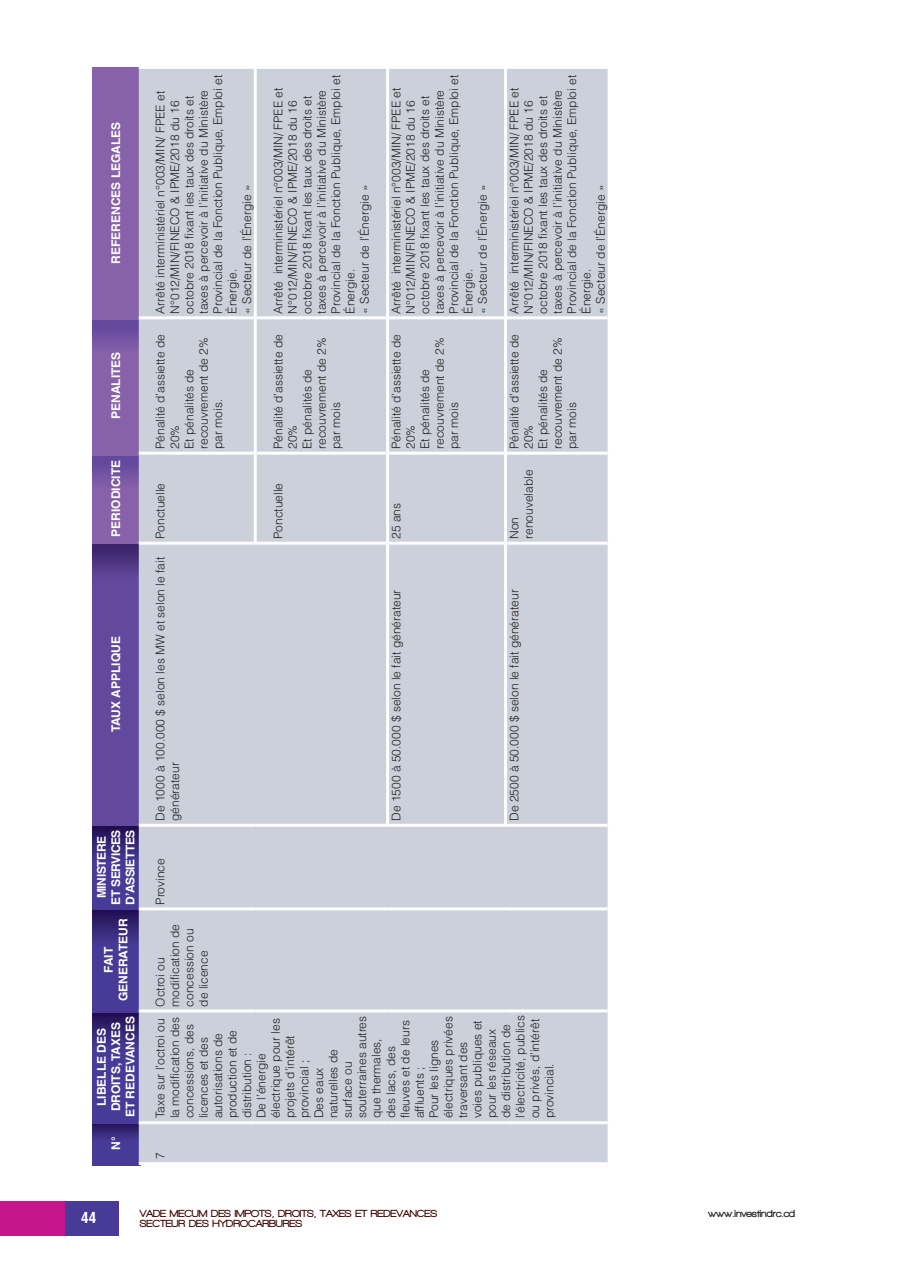
<style>
.page{position:relative;width:910px;height:1280px;background:#fff}
.page>*{position:absolute;margin:0;border:0;box-sizing:border-box;transform-origin:0 0}
.t1{font:700 condensed 15px "Helvetica CE";color:#fff}
.t2{font:300 12px/14.4px "Helvetica";color:#231f20}
.t3{font:700 12px/14.4px "Helvetica LT";color:#fff;text-align:center}
.t4{font:700 12px/14.4px "Helvetica LT";letter-spacing:-.03em;color:#fff;text-align:center}
.t5{font:900 10.5px/10.5px "Walkway";color:#3d0300}
.t6{font:900 10.5px "Walkway";color:#231f20}
</style>
<div class="page">
<div style="left:92px;top:830px;width:48px;height:336px;background:#483b98"></div>
<div style="left:92px;top:532px;width:48px;height:300px;background:#63499d"></div>
<div style="left:92px;top:67px;width:48px;height:508px;background:#8761a9"></div>
<svg style="left:92px;top:1124px;width:47px;height:20px"></svg>
<svg style="left:92px;top:1013px;width:47px;height:50px"></svg>
<svg style="left:92px;top:544px;width:47px;height:50px"></svg>
<svg style="left:92px;top:320px;width:47px;height:50px"></svg>
<svg style="left:92px;top:456px;width:47px;height:50px"></svg>
<svg style="left:92px;top:910px;width:47px;height:50px"></svg>
<svg style="left:92px;top:827px;width:47px;height:50px"></svg>
<div style="left:139px;top:69px;width:469px;height:1093px;background:#ccd0da"></div>
<hr style="left:139px;top:1162px;width:116px;height:3px;background:#fff">
<hr style="left:139px;top:1121px;width:116px;height:3px;background:#fff">
<hr style="left:139px;top:1009px;width:116px;height:3px;background:#fff">
<hr style="left:139px;top:907px;width:116px;height:3px;background:#fff">
<hr style="left:255px;top:1121px;width:133px;height:3px;background:#fff">
<hr style="left:255px;top:1009px;width:133px;height:3px;background:#fff">
<hr style="left:255px;top:907px;width:133px;height:3px;background:#fff">
<hr style="left:388px;top:1121px;width:118px;height:3px;background:#fff">
<hr style="left:388px;top:1009px;width:118px;height:3px;background:#fff">
<hr style="left:388px;top:907px;width:118px;height:3px;background:#fff">
<hr style="left:506px;top:1121px;width:102px;height:3px;background:#fff">
<hr style="left:506px;top:1009px;width:102px;height:3px;background:#fff">
<hr style="left:506px;top:907px;width:102px;height:3px;background:#fff">
<hr style="left:139px;top:824px;width:116px;height:3px;background:#fff">
<hr style="left:255px;top:824px;width:131px;height:3px;background:#fff">
<hr style="left:139px;top:542px;width:115px;height:3px;background:#fff">
<hr style="left:139px;top:452px;width:115px;height:3px;background:#fff">
<hr style="left:139px;top:316px;width:115px;height:3px;background:#fff">
<hr style="left:139px;top:66px;width:115px;height:3px;background:#fff">
<hr style="left:254px;top:453px;width:3px;height:92px;background:#fff">
<hr style="left:257px;top:542px;width:129px;height:3px;background:#fff">
<hr style="left:254px;top:318px;width:3px;height:135px;background:#fff">
<hr style="left:257px;top:452px;width:129px;height:3px;background:#fff">
<hr style="left:254px;top:66px;width:3px;height:252px;background:#fff">
<hr style="left:257px;top:316px;width:129px;height:3px;background:#fff">
<hr style="left:386px;top:543px;width:3px;height:284px;background:#fff">
<hr style="left:389px;top:824px;width:115px;height:3px;background:#fff">
<hr style="left:386px;top:453px;width:3px;height:90px;background:#fff">
<hr style="left:389px;top:542px;width:115px;height:3px;background:#fff">
<hr style="left:386px;top:318px;width:3px;height:135px;background:#fff">
<hr style="left:389px;top:452px;width:115px;height:3px;background:#fff">
<hr style="left:386px;top:66px;width:3px;height:252px;background:#fff">
<hr style="left:389px;top:316px;width:115px;height:3px;background:#fff">
<hr style="left:504px;top:543px;width:3px;height:284px;background:#fff">
<hr style="left:507px;top:824px;width:101px;height:3px;background:#fff">
<hr style="left:504px;top:453px;width:3px;height:90px;background:#fff">
<hr style="left:507px;top:542px;width:101px;height:3px;background:#fff">
<hr style="left:504px;top:318px;width:3px;height:135px;background:#fff">
<hr style="left:507px;top:452px;width:101px;height:3px;background:#fff">
<hr style="left:504px;top:66px;width:3px;height:252px;background:#fff">
<hr style="left:507px;top:316px;width:101px;height:3px;background:#fff">
<div style="left:0;top:1201px;width:65px;height:34px;background:#c5168c"></div>
<div style="left:65px;top:1201px;width:54px;height:34px;background:#483b98"></div>
<p class="t3" style="left:109px;top:264px;width:144px;rotate:-90deg">REFERENCES LEGALES</p>
<p class="t3" style="left:109px;top:419px;width:69px;rotate:-90deg">PENALITES</p>
<p class="t3" style="left:109px;top:536px;width:78px;rotate:-90deg">PERIODICITE</p>
<p class="t3" style="left:109px;top:732px;width:97px;rotate:-90deg">TAUX APPLIQUE</p>
<p class="t4" style="left:94px;top:905px;width:77px;rotate:-90deg">MINISTERE<br>ET SERVICES<br>D’ASSIETTES</p>
<p class="t3" style="left:101px;top:1001px;width:84px;rotate:-90deg">FAIT<br>GENERATEUR</p>
<p class="t3" style="left:94px;top:1117px;width:103px;rotate:-90deg">LIBELLE DES<br>DROITS, TAXES<br>ET REDEVANCES</p>
<p class="t3" style="left:109px;top:1150px;width:15px;rotate:-90deg">N°</p>
<p class="t2" style="left:153px;top:314px;width:240px;rotate:-90deg">Arrêté interministériel n°003/MIN/ FPEE et N°012/MIN/FINECO &amp; IPME/2018 du 16 octobre 2018 fixant les taux des droits et taxes à percevoir à l’initiative du Ministère Provincial de la Fonction Publique, Emploi et Énergie.<br>« Secteur de l’Énergie »</p>
<p class="t2" style="left:153px;top:449px;width:116px;rotate:-90deg">Pénalité d’assiette de<br>20%<br>Et pénalités de recouvrement de 2% par mois.</p>
<p class="t2" style="left:153px;top:539px;width:58px;rotate:-90deg">Ponctuelle</p>
<p class="t2" style="left:153px;top:821px;width:266px;rotate:-90deg">De 1000 à 100.000 $ selon les MW et selon le fait générateur</p>
<p class="t2" style="left:153px;top:905px;width:48px;rotate:-90deg">Province</p>
<p class="t2" style="left:153px;top:1007px;width:84px;rotate:-90deg">Octroi ou modification de concession ou de licence</p>
<p class="t2" style="left:271px;top:314px;width:240px;rotate:-90deg">Arrêté́ interministériel n°003/MIN/ FPEE et N°012/MIN/FINECO &amp; IPME/2018 du 16 octobre 2018 fixant les taux des droits et taxes à percevoir à l’initiative du Ministère Provincial de la Fonction Publique, Emploi et Énergie.<br>« Secteur de l’Énergie »</p>
<p class="t2" style="left:271px;top:449px;width:116px;rotate:-90deg">Pénalité d’assiette de<br>20%<br>Et pénalités de recouvrement de 2% par mois</p>
<p class="t2" style="left:271px;top:539px;width:58px;rotate:-90deg">Ponctuelle</p>
<p class="t2" style="left:389px;top:313px;width:240px;rotate:-90deg">Arrêté́ interministériel n°003/MIN/ FPEE et N°012/MIN/FINECO &amp; IPME/2018 du 16 octobre 2018 fixant les taux des droits et taxes à percevoir à l’initiative du Ministère Provincial de la Fonction Publique, Emploi et Énergie.<br>« Secteur de l’Énergie »</p>
<p class="t2" style="left:389px;top:449px;width:116px;rotate:-90deg">Pénalité d’assiette de<br>20%<br>Et pénalités de recouvrement de 2% par mois</p>
<p class="t2" style="left:389px;top:539px;width:38px;rotate:-90deg">25 ans</p>
<p class="t2" style="left:507px;top:313px;width:240px;rotate:-90deg">Arrêté́ interministériel n°003/MIN/ FPEE et N°012/MIN/FINECO &amp; IPME/2018 du 16 octobre 2018 fixant les taux des droits et taxes à percevoir à l’initiative du Ministère Provincial de la Fonction Publique, Emploi et Énergie.<br>« Secteur de l’Énergie »</p>
<p class="t2" style="left:507px;top:449px;width:116px;rotate:-90deg">Pénalité d’assiette de<br>20%<br>Et pénalités de recouvrement de 2% par mois</p>
<p class="t2" style="left:507px;top:539px;width:71px;rotate:-90deg">Non renouvelable</p>
<p class="t2" style="left:389px;top:821px;width:233px;rotate:-90deg">De 1500 à 50.000 $ selon le fait générateur</p>
<p class="t2" style="left:507px;top:821px;width:233px;rotate:-90deg">De 2500 à 50.000 $ selon le fait générateur</p>
<p class="t2" style="left:153px;top:1118px;width:105px;rotate:-90deg">Taxe sur l’octroi ou la modification des concessions, des licences et des autorisations de production et de distribution :<br>De l’énergie électrique pour les projets d’intérêt provincial ;<br>Des eaux naturelles de surface ou souterraines autres que thermales, des lacs, des fleuves et de leurs affluents ;<br>Pour les lignes électriques privées traversant des voies publiques et pour les réseaux de distribution de l’électricité, publics ou privés, d’intérêt provincial.</p>
<p class="t2" style="left:153px;top:1159px;width:8px;rotate:-90deg">7</p>
<p class="t1" style="left:81px;top:1208px;width:17px">44</p>
<p class="t5" style="left:140px;top:1208px;width:299px">VADE MECUM DES IMPOTS, DROITS, TAXES ET REDEVANCES<br>SECTEUR DES HYDROCARBURES</p>
<p class="t6" style="left:708px;top:1208px;width:89px">www.investindrc.cd</p>
</div>
